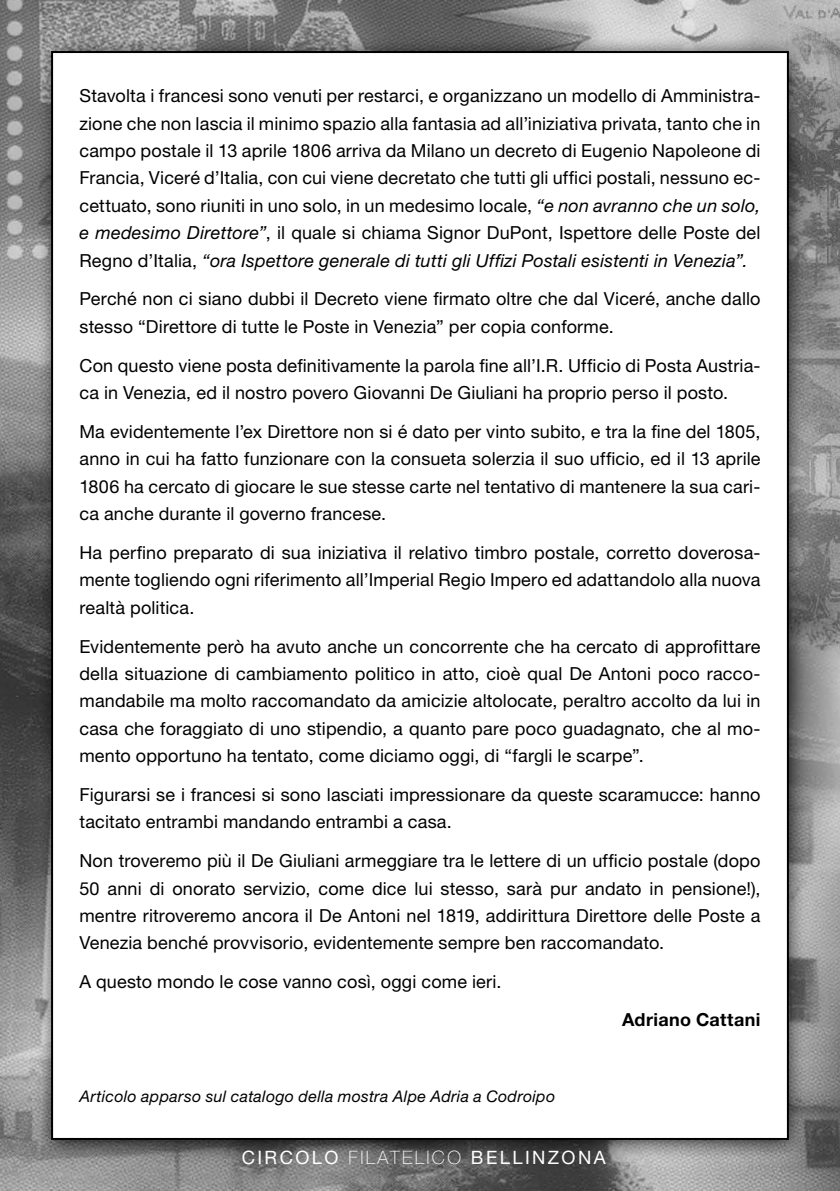
<style>
.page{position:relative;width:840px;height:1191px;background:#fff}
.page>*{position:absolute;margin:0;border:0;box-sizing:border-box;transform-origin:0 0}
.t1{font:18.4px "Helvetica Neue LT Std";letter-spacing:.13em;color:#fff}
.t2{font:18px/27.4px "Helvetica Neue LT Std";letter-spacing:.01em;color:#000;text-align:justify}
.t3{font:700 18px "Helvetica Neue LT Std";letter-spacing:.02em;color:#000}
.t4{font:italic 16px "Helvetica Neue LT Std";letter-spacing:.02em;color:#000}
.s1{font-style:italic}
.s2{font-weight:100}
</style>
<div class="page">
<img style="left:0;top:0;width:839px;height:1191px">
<div style="left:52px;top:52px;width:735px;height:1087px;background:#fff"></div>
<p class="t2" style="left:79px;top:82px;width:682px">Stavolta i francesi sono venuti per restarci, e organizzano un modello di Amministra&shy;zione che non lascia il minimo spazio alla fantasia ad all’iniziativa privata, tanto che in campo postale il 13 aprile 1806 arriva da Milano un decreto di Eugenio Napoleone di Francia, Viceré d’Italia, con cui viene decretato che tutti gli uffici postali, nessuno ec&shy;cettuato, sono riuniti in uno solo, in un medesimo locale, <span class="s1">“e non avranno che un solo, e medesimo Direttore”</span>, il quale si chiama Signor DuPont, Ispettore delle Poste del Regno d’Italia, <span class="s1">“ora Ispettore generale di tutti gli Uffizi Postali esistenti in Venezia”.</span></p>
<p class="t2" style="left:79px;top:285px;width:682px">Perché non ci siano dubbi il Decreto viene firmato oltre che dal Viceré, anche dallo stesso “Direttore di tutte le Poste in Venezia” per copia conforme.</p>
<p class="t2" style="left:79px;top:351px;width:682px">Con questo viene posta definitivamente la parola fine all’I.R. Ufficio di Posta Austria&shy;ca in Venezia, ed il nostro povero Giovanni De Giuliani ha proprio perso il posto.</p>
<p class="t2" style="left:79px;top:417px;width:682px">Ma evidentemente l’ex Direttore non si é dato per vinto subito, e tra la fine del 1805, anno in cui ha fatto funzionare con la consueta solerzia il suo ufficio, ed il 13 aprile 1806 ha cercato di giocare le sue stesse carte nel tentativo di mantenere la sua cari&shy;ca anche durante il governo francese.</p>
<p class="t2" style="left:79px;top:538px;width:682px">Ha perfino preparato di sua iniziativa il relativo timbro postale, corretto doverosa&shy;mente togliendo ogni riferimento all’Imperial Regio Impero ed adattandolo alla nuova realtà politica.</p>
<p class="t2" style="left:79px;top:632px;width:682px">Evidentemente però ha avuto anche un concorrente che ha cercato di approfittare della situazione di cambiamento politico in atto, cioè qual De Antoni poco racco&shy;mandabile ma molto raccomandato da amicizie altolocate, peraltro accolto da lui in casa che foraggiato di uno stipendio, a quanto pare poco guadagnato, che al mo&shy;mento opportuno ha tentato, come diciamo oggi, di “fargli le scarpe”.</p>
<p class="t2" style="left:79px;top:780px;width:682px">Figurarsi se i francesi si sono lasciati impressionare da queste scaramucce: hanno tacitato entrambi mandando entrambi a casa.</p>
<p class="t2" style="left:79px;top:847px;width:682px">Non troveremo più il De Giuliani armeggiare tra le lettere di un ufficio postale (dopo 50 anni di onorato servizio, come dice lui stesso, sarà pur andato in pensione!), mentre ritroveremo ancora il De Antoni nel 1819, addirittura Direttore delle Poste a Venezia benché provvisorio, evidentemente sempre ben raccomandato.</p>
<p class="t2" style="left:79px;top:968px;width:423px">A questo mondo le cose vanno così, oggi come ieri.</p>
<p class="t3" style="left:621px;top:1008px;width:140px">Adriano Cattani</p>
<p class="t4" style="left:79px;top:1086px;width:477px">Articolo apparso sul catalogo della mostra Alpe Adria a Codroipo</p>
<p class="t1" style="left:241px;top:1146px;width:365px">CIRCOLO <span class="s2">FILATELICO</span> BELLINZONA</p>
</div>
